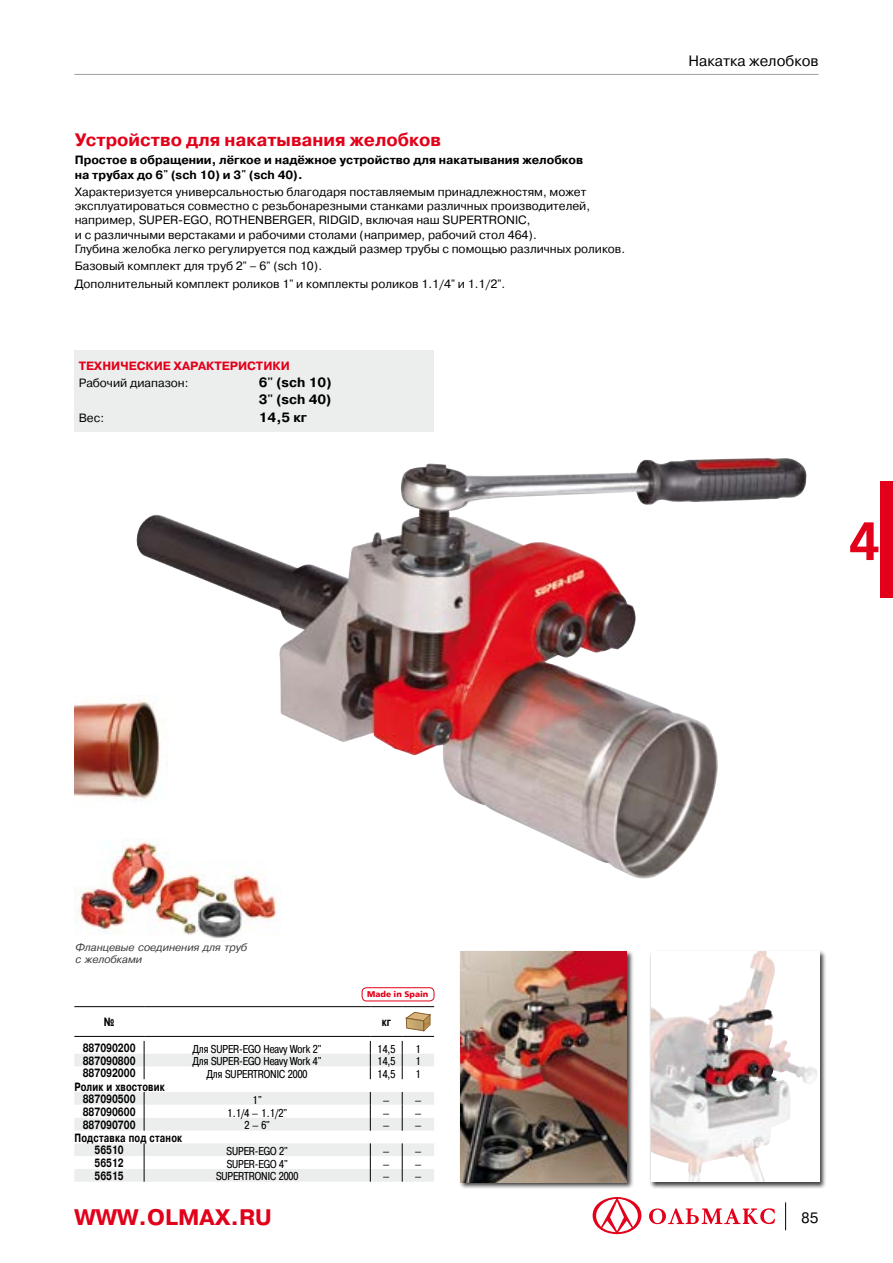
<style>
.page{position:relative;width:893px;height:1263px;background:#fff}
.page>*{position:absolute;margin:0;border:0;box-sizing:border-box;transform-origin:0 0}
.t1{font:700 54px "Frutiger CE";color:#e2001a}
.t2{font:700 22.5px "Pragmatica C";color:#e2001a}
.t3{font:700 18px "Pragmatica C";color:#e2001a}
.t4{font:15px "Pragmatica C";color:#000}
.t5{font:700 13.5px/17.4px "Pragmatica C";color:#000}
.t6{font:12px/14.2px "Pragmatica C";color:#000}
.t7{font:700 12px/14.2px "Pragmatica C";color:#000}
.t8{font:700 12px "Pragmatica C";color:#e2001a}
.t9{font:11.4px "Pragmatica Cond C";color:#000}
.t10{font:700 condensed 11.4px/12px "Pragmatica";color:#000}
.t11{font:italic 10.5px/12px "Pragmatica";color:#3e3d40}
.t12{font:900 8.25px "Frutiger LT";color:#e2001a}
.s1{font-family:"Pragmatica";font-stretch:condensed}
.s2{font-family:"Pragmatica Cond C"}
.s3{font-weight:400}
</style>
<div class="page">
<svg style="left:785px;top:1202px;width:1px;height:28px"></svg>
<hr style="left:74px;top:74px;width:745px;height:1px;background:#9c9e9f">
<svg style="left:592px;top:1197px;width:183px;height:37px"></svg>
<div style="left:880px;top:481px;width:13px;height:117px;background:#e2001a"></div>
<img style="left:136px;top:458px;width:628px;height:421px">
<div style="left:459px;top:950px;width:174px;height:239px;background:#000;opacity:.75"></div>
<img style="left:460px;top:951px;width:166px;height:231px">
<div style="left:650px;top:950px;width:177px;height:239px;background:#000;opacity:.75"></div>
<svg style="left:757px;top:951px;width:62px;height:231px"></svg>
<img style="left:651px;top:951px;width:106px;height:231px">
<img style="left:74px;top:695px;width:95px;height:112px">
<img style="left:74px;top:838px;width:208px;height:100px">
<div style="left:74px;top:350px;width:360px;height:82px;background:#eceded"></div>
<svg style="left:74px;top:1007px;width:360px;height:73px"></svg>
<hr style="left:74px;top:1006px;width:70px;height:1px;background:#000">
<hr style="left:144px;top:1006px;width:126px;height:1px;background:#000">
<hr style="left:270px;top:1006px;width:100px;height:1px;background:#000">
<hr style="left:370px;top:1006px;width:32px;height:1px;background:#000">
<hr style="left:402px;top:1006px;width:32px;height:1px;background:#000">
<hr style="left:74px;top:1036px;width:70px;height:1px;background:#000">
<hr style="left:144px;top:1036px;width:126px;height:1px;background:#000">
<hr style="left:270px;top:1036px;width:100px;height:1px;background:#000">
<hr style="left:370px;top:1036px;width:32px;height:1px;background:#000">
<hr style="left:402px;top:1036px;width:32px;height:1px;background:#000">
<svg style="left:74px;top:1041px;width:360px;height:38px"></svg>
<svg style="left:74px;top:1092px;width:360px;height:90px"></svg>
<svg style="left:406px;top:1012px;width:24px;height:19px"></svg>
<div style="left:362px;top:987px;width:72px;height:14px;border:1px solid #e2001a;border-radius:4px"></div>
<h3 class="t3" style="left:75px;top:130px;width:368px">Устройство для накатывания желобков</h3>
<p class="t7" style="left:75px;top:153px;width:510px">Простое в обращении, лёгкое и надёжное устройство для накатывания желобков на трубах до 6<span class="s1">"</span> (sch 10) и 3<span class="s1">"</span> (sch 40).</p>
<p class="t6" style="left:75px;top:185px;width:552px">Характеризуется универсальностью благодаря поставляемым принадлежностям, может эксплуатироваться совместно с резьбонарезными станками различных производителей, например, SUPER-EGO, ROTHENBERGER, RIDGID, включая наш SUPERTRONIC,<br>и с различными верстаками и рабочими столами (например, рабочий стол 464).<br>Глубина желобка легко регулируется под каждый размер трубы с помощью различных роликов.</p>
<p class="t6" style="left:75px;top:258px;width:432px;line-height:17.4px">Базовый комплект для труб 2<span class="s2">"</span> – 6<span class="s2">"</span> (sch 10).<br>Дополнительный комплект роликов 1<span class="s2">"</span> и комплекты роликов 1.1/4<span class="s2">"</span> и 1.1/2<span class="s2">"</span>.</p>
<p class="t8" style="left:79px;top:359px;width:213px">ТЕХНИЧЕСКИЕ ХАРАКТЕРИСТИКИ</p>
<p class="t6" style="left:79px;top:376px;width:111px">Рабочий диапазон:</p>
<p class="t5" style="left:259px;top:374px;width:75px">6<span class="s3">"</span> (sch 10)<br>3<span class="s3">"</span> (sch 40)</p>
<p class="t6" style="left:79px;top:411px;width:27px">Вес:</p>
<p class="t5" style="left:259px;top:409px;width:50px">14,5 кг</p>
<p class="t4" style="left:688px;top:53px;width:132px">Накатка желобков</p>
<h1 class="t1" style="left:849px;top:509px;width:32px">4</h1>
<p class="t11" style="left:75px;top:941px;width:173px">Фланцевые соединения для труб с желобками</p>
<p class="t12" style="left:367px;top:989px;width:63px">Made in Spain</p>
<p class="t10" style="left:104px;top:1016px;width:12px">¹</p>
<p class="t10" style="left:382px;top:1016px;width:11px">кг</p>
<p class="t10" style="left:83px;top:1042px;width:54px">887090200</p>
<p class="t9" style="left:193px;top:1042px;width:130px">Для SUPER-EGO Heavy Work 2"</p>
<p class="t9" style="left:377px;top:1042px;width:20px">14,5</p>
<p class="t9" style="left:415px;top:1042px;width:7px">1</p>
<p class="t10" style="left:83px;top:1054px;width:54px">887090800</p>
<p class="t9" style="left:193px;top:1055px;width:130px">Для SUPER-EGO Heavy Work 4"</p>
<p class="t9" style="left:377px;top:1055px;width:20px">14,5</p>
<p class="t9" style="left:415px;top:1055px;width:7px">1</p>
<p class="t10" style="left:83px;top:1067px;width:54px">887092000</p>
<p class="t9" style="left:207px;top:1067px;width:102px">Для SUPERTRONIC 2000</p>
<p class="t9" style="left:377px;top:1067px;width:20px">14,5</p>
<p class="t9" style="left:415px;top:1067px;width:7px">1</p>
<p class="t10" style="left:83px;top:1081px;width:84px;text-indent:-8px">Ролик и хвостовик<br>887090500</p>
<p class="t9" style="left:253px;top:1093px;width:11px">1"</p>
<p class="t9" style="left:383px;top:1093px;width:40px">— —</p>
<p class="t10" style="left:83px;top:1106px;width:54px">887090600</p>
<p class="t9" style="left:227px;top:1106px;width:61px">1.1/4 – 1.1/2"</p>
<p class="t9" style="left:383px;top:1106px;width:40px">— —</p>
<p class="t10" style="left:83px;top:1119px;width:54px">887090700</p>
<p class="t9" style="left:244px;top:1119px;width:27px">2 – 6"</p>
<p class="t9" style="left:383px;top:1119px;width:40px">— —</p>
<p class="t10" style="left:94px;top:1131px;width:89px;line-height:12.8px;text-indent:-20px">Подставка под станок<br>56510</p>
<p class="t9" style="left:227px;top:1144px;width:63px">SUPER-EGO 2"</p>
<p class="t9" style="left:383px;top:1144px;width:40px">— —</p>
<p class="t10" style="left:94px;top:1157px;width:31px">56512</p>
<p class="t9" style="left:227px;top:1157px;width:63px">SUPER-EGO 4"</p>
<p class="t9" style="left:383px;top:1157px;width:40px">— —</p>
<p class="t10" style="left:94px;top:1170px;width:31px">56515</p>
<p class="t9" style="left:216px;top:1170px;width:84px">SUPERTRONIC 2000</p>
<p class="t9" style="left:383px;top:1170px;width:40px">— —</p>
<h2 class="t2" style="left:74px;top:1205px;width:199px">WWW.OLMAX.RU</h2>
<p class="t4" style="left:801px;top:1209px;width:19px">85</p>
</div>
